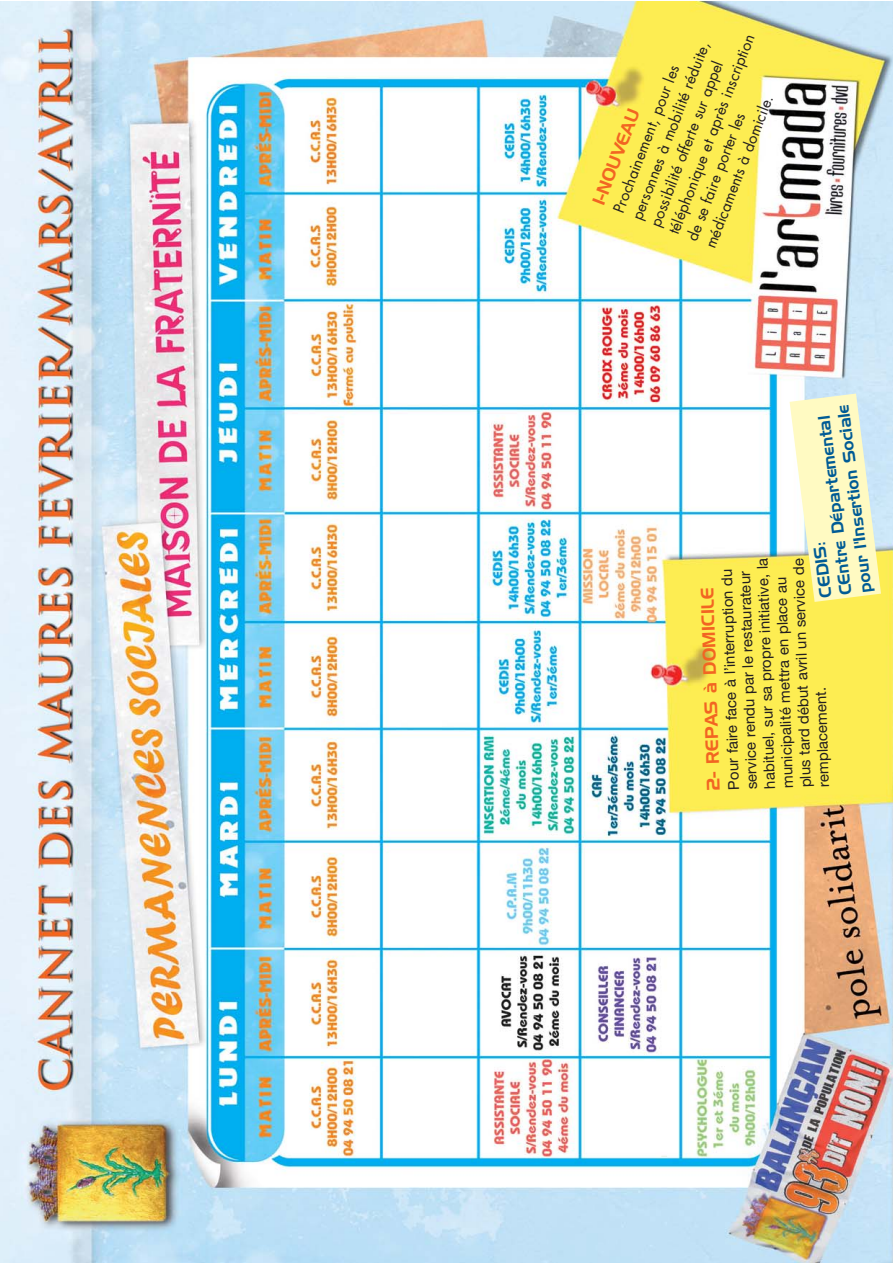
<style>
.page{position:relative;width:893px;height:1263px;background:#fff}
.page>*{position:absolute;margin:0;border:0;box-sizing:border-box;transform-origin:0 0}
.t1{font:18px "Hanzel Normal";color:#f26522}
.t2{font:16.8px/20.2px "Hanzel Normal";color:#005b95}
.t3{font:15px/18px "Helvetica Neue LT";color:#231f20}
.t4{font:15px/19.6px "Futura LT";color:#231f20}
</style>
<div class="page">
<img style="left:0;top:1px;width:893px;height:1262px">
<svg style="left:790px;top:393px;width:91px;height:209px;background:#f6f6c5"></svg>
<p class="t4" style="left:609px;top:209px;width:214px;rotate:-69deg">Prochainement, pour les personnes à mobilité réduite, possibilité offerte sur appel téléphonique et après inscription de se faire porter les médicaments à domicile.</p>
<p class="t1" style="left:592px;top:202px;width:103px;rotate:-69deg">1-NOUVEAU</p>
<p class="t2" style="left:817px;top:598px;width:190px;rotate:-97deg">CEDIS:<br>CEntre Départemental pour l'Insertion Sociale</p>
<p class="t3" style="left:727px;top:790px;width:232px;rotate:-92deg">Pour faire face à l’interruption du service rendu par le restaurateur habituel, sur sa propre initiative, la municipalité mettra en place au plus tard début avril un service de remplacement.</p>
<p class="t1" style="left:707px;top:791px;width:205px;rotate:-92deg">2- REPAS à DOMICILE</p>
</div>
